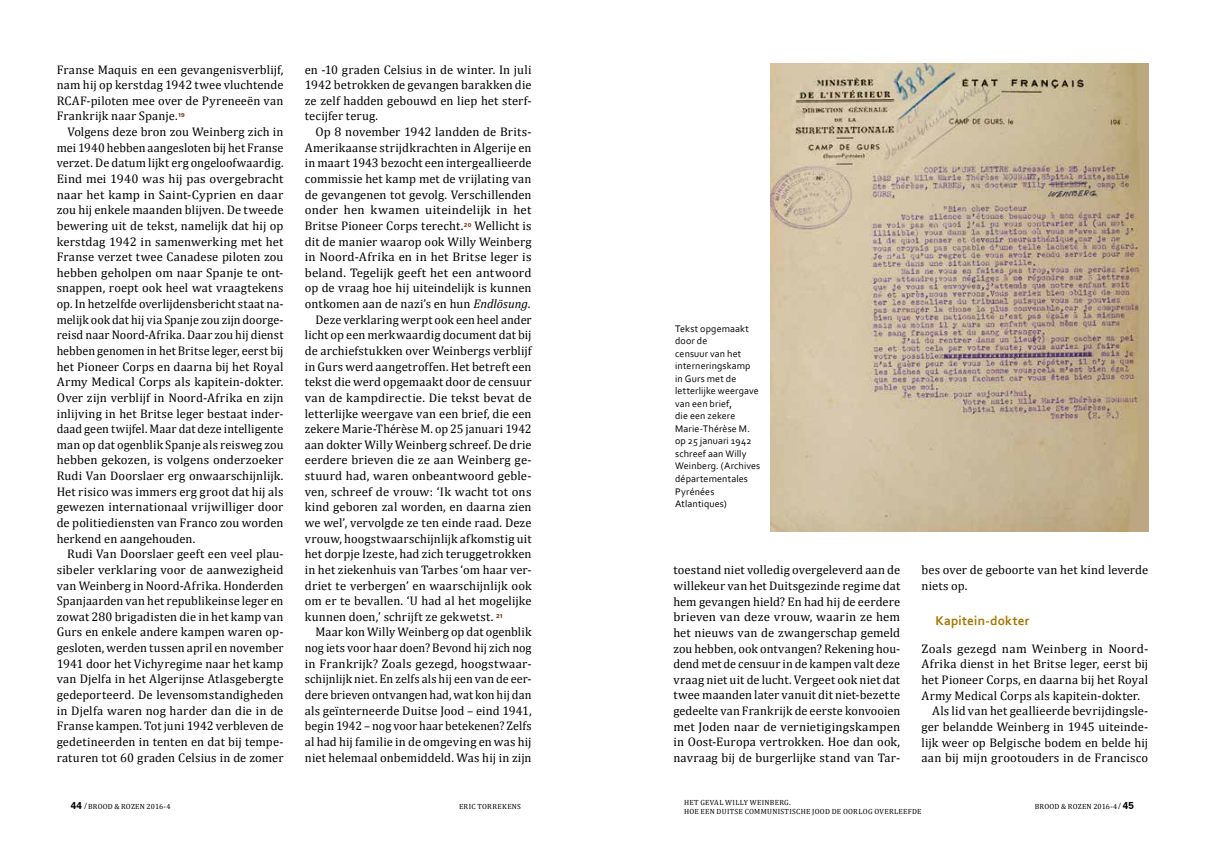
<style>
.page{position:relative;width:1205px;height:851px;background:#fff}
.page>*{position:absolute;margin:0;border:0;box-sizing:border-box;transform-origin:0 0}
.t1{font:700 13.25px "Corbel";letter-spacing:.015em;color:#a07700}
.t2{font:12.5px/15.6px "Cambria";letter-spacing:.01em;color:#000;text-align:justify}
.t3{font:10px/12.5px "Corbel";letter-spacing:.01em;color:#000}
.t4{font:7.5px/9px "Cambria";letter-spacing:.04em;color:#000}
.t5{font:7.5px "Cambria";letter-spacing:.015em;color:#000}
.t6{font:900 5.5px "Zurich BT";color:#7e4528}
.s1{font-style:italic}
.s2{font-family:"Zurich BT";font-weight:700;font-size:10px}
.s3{font-family:"Candara";font-weight:700;font-style:italic}
</style>
<div class="page">
<img style="left:771px;top:64px;width:377px;height:467px">
<p class="t2" style="left:57px;top:61px;width:228px">Franse Maquis en een gevangenisverblijf, nam hij op kerstdag 1942 twee vluchtende RCAF-piloten mee over de Pyreneeën van Frankrijk naar Spanje.</p>
<p class="t6" style="left:178px;top:112px;width:9px">19</p>
<p class="t2" style="left:57px;top:124px;width:228px;text-indent:11px">Volgens deze bron zou Weinberg zich in mei 1940 hebben aangesloten bij het Franse verzet. De datum lijkt erg ongeloofwaardig.<br>Eind mei 1940 was hij pas overgebracht naar het kamp in Saint-Cyprien en daar zou hij enkele maanden blijven. De tweede bewering uit de tekst, namelijk dat hij op kerstdag 1942 in samenwerking met het Franse verzet twee Canadese piloten zou hebben geholpen om naar Spanje te ont&shy;snappen, roept ook heel wat vraagtekens op. In hetzelfde overlijdensbericht staat na&shy;melijk ook dat hij via Spanje zou zijn doorge&shy;reisd naar Noord-Afrika. Daar zou hij dienst hebben genomen in het Britse leger, eerst bij het Pioneer Corps en daarna bij het Royal Army Medical Corps als kapitein-dokter.<br>Over zijn verblijf in Noord-Afrika en zijn inlijving in het Britse leger bestaat inder&shy;daad geen twijfel. Maar dat deze intelligente man op dat ogenblik Spanje als reisweg zou hebben gekozen, is volgens onderzoeker Rudi Van Doorslaer erg onwaarschijnlijk.<br>Het risico was immers erg groot dat hij als gewezen internationaal vrijwilliger door de politiediensten van Franco zou worden herkend en aangehouden.</p>
<p class="t2" style="left:57px;top:546px;width:228px;text-indent:11px">Rudi Van Doorslaer geeft een veel plau&shy;sibeler verklaring voor de aanwezigheid van Weinberg in Noord-Afrika. Honderden Spanjaarden van het republikeinse leger en zowat 280 brigadisten die in het kamp van Gurs en enkele andere kampen waren op&shy;gesloten, werden tussen april en november 1941 door het Vichyregime naar het kamp van Djelfa in het Algerijnse Atlasgebergte gedeporteerd. De levensomstandigheden in Djelfa waren nog harder dan die in de Franse kampen. Tot juni 1942 verbleven de gedetineerden in tenten en dat bij tempe&shy;raturen tot 60 graden Celsius in de zomer</p>
<p class="t2" style="left:305px;top:61px;width:228px">en -10 graden Celsius in de winter. In juli 1942 betrokken de gevangen barakken die ze zelf hadden gebouwd en liep het sterf&shy;tecijfer terug.</p>
<p class="t2" style="left:305px;top:124px;width:228px;text-indent:11px">Op 8 november 1942 landden de Brits-Amerikaanse strijdkrachten in Algerije en in maart 1943 bezocht een intergeallieerde commissie het kamp met de vrijlating van de gevangenen tot gevolg. Verschillenden onder hen kwamen uiteindelijk in het Britse Pioneer Corps terecht.</p>
<p class="t6" style="left:464px;top:221px;width:9px">20</p>
<p class="t2" style="left:475px;top:218px;width:58px">Wellicht is</p>
<p class="t2" style="left:305px;top:233px;width:228px">dit de manier waarop ook Willy Weinberg</p>
<p class="t2" style="left:305px;top:249px;width:228px">in Noord-Afrika en in het Britse leger is</p>
<p class="t2" style="left:305px;top:265px;width:228px">beland. Tegelijk geeft het een antwoord</p>
<p class="t2" style="left:305px;top:280px;width:228px">op de vraag hoe hij uiteindelijk is kunnen</p>
<p class="t2" style="left:305px;top:296px;width:227px">ontkomen aan de nazi’s en hun <span class="s1">Endlösung</span>.</p>
<p class="t2" style="left:315px;top:311px;width:218px">Deze verklaring werpt ook een heel ander</p>
<p class="t2" style="left:305px;top:327px;width:228px">licht op een merkwaardig document dat bij</p>
<p class="t2" style="left:305px;top:343px;width:228px">de archiefstukken over Weinbergs verblijf</p>
<p class="t2" style="left:305px;top:358px;width:228px">in Gurs werd aangetroffen. Het betreft een</p>
<p class="t2" style="left:305px;top:374px;width:228px">tekst die werd opgemaakt door de censuur</p>
<p class="t2" style="left:305px;top:390px;width:228px">van de kampdirectie. Die tekst bevat de</p>
<p class="t2" style="left:305px;top:405px;width:228px">letterlijke weergave van een brief, die een</p>
<p class="t2" style="left:305px;top:421px;width:228px">zekere Marie-Thérèse M. op 25 januari 1942</p>
<p class="t2" style="left:305px;top:436px;width:228px">aan dokter Willy Weinberg schreef. De drie</p>
<p class="t2" style="left:305px;top:452px;width:228px">eerdere brieven die ze aan Weinberg ge-</p>
<p class="t2" style="left:305px;top:468px;width:228px">stuurd had, waren onbeantwoord geble-</p>
<p class="t2" style="left:305px;top:483px;width:228px">ven, schreef de vrouw: ‘Ik wacht tot ons</p>
<p class="t2" style="left:305px;top:499px;width:228px">kind geboren zal worden, en daarna zien</p>
<p class="t2" style="left:305px;top:515px;width:228px">we wel’, vervolgde ze ten einde raad. Deze</p>
<p class="t2" style="left:305px;top:530px;width:228px">vrouw, hoogstwaarschijnlijk afkomstig uit</p>
<p class="t2" style="left:305px;top:546px;width:228px">het dorpje Izeste, had zich teruggetrokken</p>
<p class="t2" style="left:305px;top:561px;width:228px">in het ziekenhuis van Tarbes ‘om haar ver-</p>
<p class="t2" style="left:305px;top:577px;width:228px">driet te verbergen’ en waarschijnlijk ook</p>
<p class="t2" style="left:305px;top:593px;width:228px">om er te bevallen. ‘U had al het mogelijke</p>
<p class="t2" style="left:305px;top:608px;width:190px">kunnen doen,’ schrijft ze gekwetst.</p>
<p class="t6" style="left:496px;top:612px;width:9px">21</p>
<p class="t2" style="left:305px;top:624px;width:228px;text-indent:11px">Maar kon Willy Weinberg op dat ogenblik nog iets voor haar doen? Bevond hij zich nog in Frankrijk? Zoals gezegd, hoogstwaar&shy;schijnlijk niet. En zelfs als hij een van de eer&shy;dere brieven ontvangen had, wat kon hij dan als geïnterneerde Duitse Jood – eind 1941, begin 1942 – nog voor haar betekenen? Zelfs al had hij familie in de omgeving en was hij niet helemaal onbemiddeld. Was hij in zijn</p>
<p class="t3" style="left:675px;top:322px;width:87px">Tekst opgemaakt door de<br>censuur van het interneringskamp in Gurs met de letterlijke weergave van een brief,<br>die een zekere<br>Marie-Thérèse M. op 25 januari 1942 schreef aan Willy<br>Weinberg. (Archives départementales<br>Pyrénées<br>Atlantiques)</p>
<p class="t2" style="left:673px;top:562px;width:228px">toestand niet volledig overgeleverd aan de willekeur van het Duitsgezinde regime dat hem gevangen hield? En had hij de eerdere brieven van deze vrouw, waarin ze hem het nieuws van de zwangerschap gemeld zou hebben, ook ontvangen? Rekening hou&shy;dend met de censuur in de kampen valt deze vraag niet uit de lucht. Vergeet ook niet dat twee maanden later vanuit dit niet-bezette gedeelte van Frankrijk de eerste konvooien met Joden naar de vernietigingskampen in Oost-Europa vertrokken. Hoe dan ook, navraag bij de burgerlijke stand van Tar-</p>
<p class="t2" style="left:921px;top:562px;width:228px">bes over de geboorte van het kind leverde niets op.</p>
<p class="t1" style="left:935px;top:612px;width:95px">Kapitein-dokter</p>
<p class="t2" style="left:921px;top:640px;width:228px">Zoals gezegd nam Weinberg in Noord-</p>
<p class="t2" style="left:921px;top:656px;width:228px">Afrika dienst in het Britse leger, eerst bij</p>
<p class="t2" style="left:921px;top:671px;width:228px">het Pioneer Corps, en daarna bij het Royal</p>
<p class="t2" style="left:921px;top:687px;width:220px">Army Medical Corps als kapitein-dokter.</p>
<p class="t2" style="left:932px;top:703px;width:218px">Als lid van het geallieerde bevrijdingsle-</p>
<p class="t2" style="left:921px;top:718px;width:228px">ger belandde Weinberg in 1945 uiteinde-</p>
<p class="t2" style="left:921px;top:734px;width:228px">lijk weer op Belgische bodem en belde hij</p>
<p class="t2" style="left:921px;top:750px;width:228px">aan bij mijn grootouders in de Francisco</p>
<p class="t4" style="left:684px;top:797px;width:239px">HET GEVAL WILLY WEINBERG.<br>HOE EEN DUITSE COMMUNISTISCHE JOOD DE OORLOG OVERLEEFDE</p>
<p class="t5" style="left:71px;top:801px;width:101px"><span class="s2">44</span> <span class="s3">/</span> BROOD &amp; ROZEN 2016-4</p>
<p class="t5" style="left:1035px;top:801px;width:101px">BROOD &amp; ROZEN 2016-4 <span class="s3">/</span> <span class="s2">45</span></p>
<p class="t4" style="left:459px;top:801px;width:63px">ERIC TORREKENS</p>
</div>
